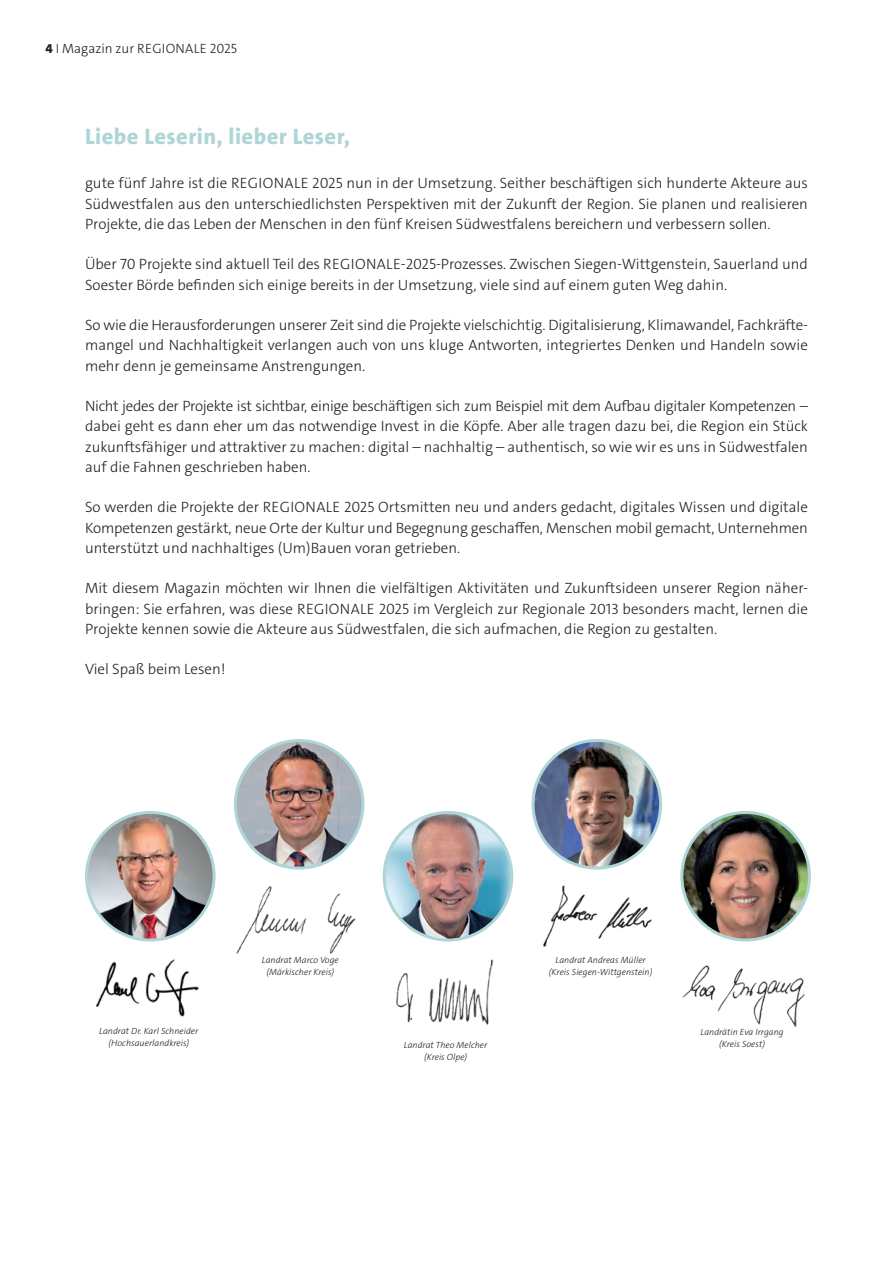
<style>
.page{position:relative;width:893px;height:1263px;background:#fff}
.page>*{position:absolute;margin:0;border:0;box-sizing:border-box;transform-origin:0 0}
.t1{font:800 22.5px "The Sans B W8";letter-spacing:.02em;color:#afd5d6}
.t2{font:300 15px/20.2px "The Sans";color:#231f20;text-align:justify}
.t3{font:300 13.5px "The Sans";color:#231f20}
.t4{font:italic 300 9px/12px "The Sans";letter-spacing:.005em;color:#231f20;text-align:center}
.s1{font-family:"The Sans B W8";font-weight:800}
</style>
<div class="page">
<img style="left:87px;top:812px;width:127px;height:128px;border-radius:64px">
<div style="left:85px;top:811px;width:131px;height:130px;border:3px solid #afd5d6;border-radius:50%"></div>
<img style="left:235px;top:740px;width:128px;height:128px;border-radius:64px">
<div style="left:234px;top:739px;width:130px;height:130px;border:3px solid #afd5d6;border-radius:50%"></div>
<img style="left:384px;top:812px;width:128px;height:128px;border-radius:64px">
<div style="left:383px;top:811px;width:130px;height:130px;border:3px solid #afd5d6;border-radius:50%"></div>
<img style="left:533px;top:740px;width:128px;height:128px;border-radius:64px">
<div style="left:531px;top:739px;width:131px;height:130px;border:3px solid #afd5d6;border-radius:50%"></div>
<img style="left:682px;top:812px;width:127px;height:128px;border-radius:64px">
<div style="left:680px;top:811px;width:131px;height:130px;border:3px solid #afd5d6;border-radius:50%"></div>
<img style="left:97px;top:958px;width:102px;height:59px">
<img style="left:236px;top:886px;width:120px;height:68px">
<img style="left:396px;top:959px;width:98px;height:66px">
<img style="left:543px;top:885px;width:109px;height:62px">
<img style="left:682px;top:965px;width:123px;height:62px">
<p class="t3" style="left:45px;top:39px;width:193px"><span class="s1">4</span> I Magazin zur REGIONALE 2025</p>
<h1 class="t1" style="left:85px;top:122px;width:267px">Liebe Leserin, lieber Leser,</h1>
<p class="t2" style="left:85px;top:173px;width:724px">gute fünf Jahre ist die REGIONALE 2025 nun in der Umsetzung. Seither beschäftigen sich hunderte Akteure aus Südwestfalen aus den unterschiedlichsten Perspektiven mit der Zukunft der Region. Sie planen und realisieren Projekte, die das Leben der Menschen in den fünf Kreisen Südwestfalens bereichern und verbessern sollen.</p>
<p class="t2" style="left:85px;top:254px;width:724px">Über 70 Projekte sind aktuell Teil des REGIONALE-2025-Prozesses. Zwischen Siegen-Wittgenstein, Sauerland und<br>Soester Börde befinden sich einige bereits in der Umsetzung, viele sind auf einem guten Weg dahin.</p>
<p class="t2" style="left:85px;top:315px;width:724px">So wie die Herausforderungen unserer Zeit sind die Projekte vielschichtig. Digitalisierung, Klimawandel, Fachkräfte&shy;mangel und Nachhaltigkeit verlangen auch von uns kluge Antworten, integriertes Denken und Handeln sowie mehr denn je gemeinsame Anstrengungen.</p>
<p class="t2" style="left:85px;top:396px;width:724px">Nicht jedes der Projekte ist sichtbar, einige beschäftigen sich zum Beispiel mit dem Aufbau digitaler Kompetenzen – dabei geht es dann eher um das notwendige Invest in die Köpfe. Aber alle tragen dazu bei, die Region ein Stück zukunftsfähiger und attraktiver zu machen: digital – nachhaltig – authentisch, so wie wir es uns in Südwestfalen auf die Fahnen geschrieben haben.</p>
<p class="t2" style="left:85px;top:497px;width:724px">So werden die Projekte der REGIONALE 2025 Ortsmitten neu und anders gedacht, digitales Wissen und digitale Kompetenzen gestärkt, neue Orte der Kultur und Begegnung geschaffen, Menschen mobil gemacht, Unternehmen unterstützt und nachhaltiges (Um)Bauen voran getrieben.</p>
<p class="t2" style="left:85px;top:578px;width:724px">Mit diesem Magazin möchten wir Ihnen die vielfältigen Aktivitäten und Zukunftsideen unserer Region näher&shy;bringen: Sie erfahren, was diese REGIONALE 2025 im Vergleich zur Regionale 2013 besonders macht, lernen die Projekte kennen sowie die Akteure aus Südwestfalen, die sich aufmachen, die Region zu gestalten.</p>
<p class="t2" style="left:85px;top:659px;width:142px">Viel Spaß beim Lesen!</p>
<p class="t4" style="left:99px;top:1025px;width:101px">Landrat Dr. Karl Schneider (Hochsauerlandkreis)</p>
<p class="t4" style="left:262px;top:954px;width:78px">Landrat Marco Voge (Märkischer Kreis)</p>
<p class="t4" style="left:404px;top:1039px;width:85px">Landrat Theo Melcher (Kreis Olpe)</p>
<p class="t4" style="left:549px;top:954px;width:105px">Landrat Andreas Müller (Kreis Siegen-Wittgenstein)</p>
<p class="t4" style="left:700px;top:1026px;width:85px">Landrätin Eva Irrgang (Kreis Soest)</p>
</div>
